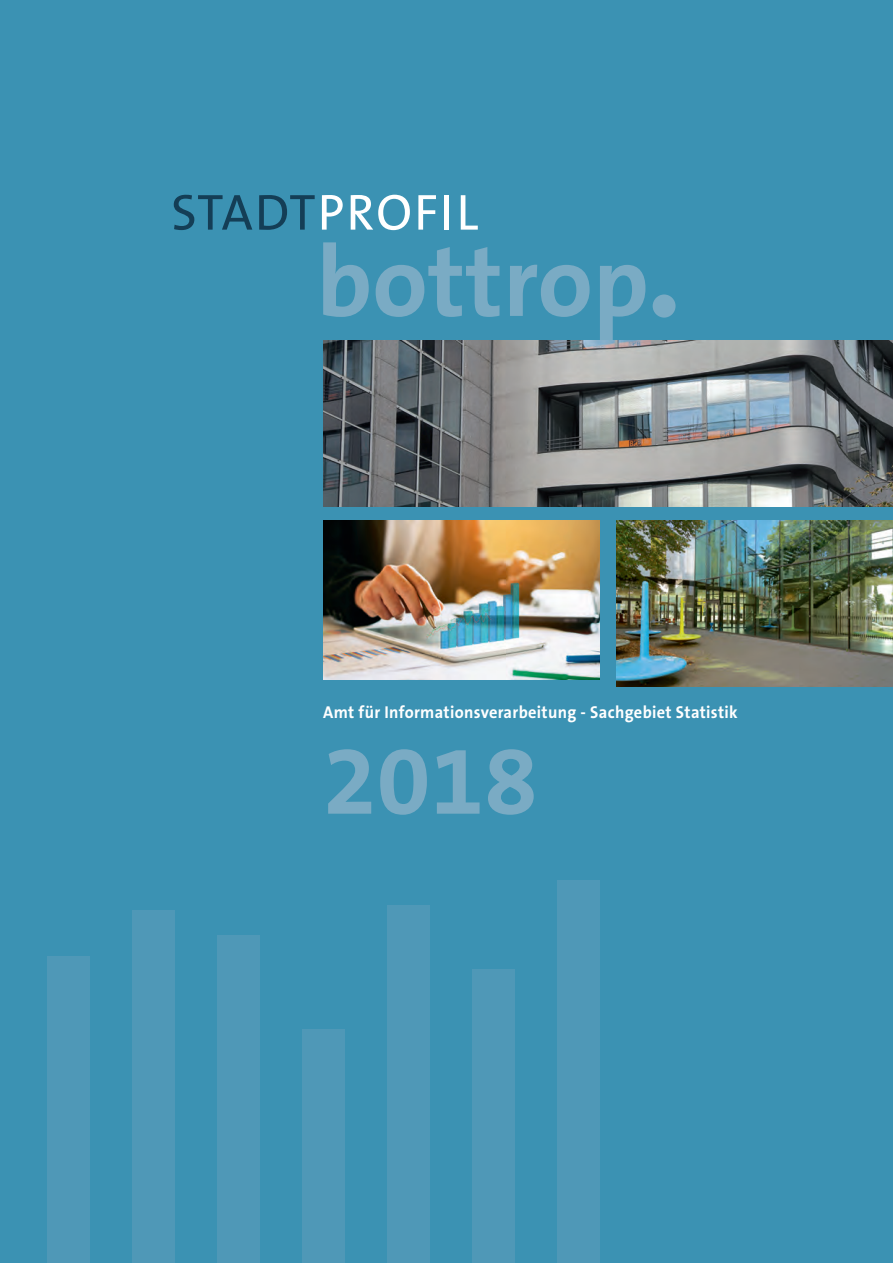
<style>
.page{position:relative;width:893px;height:1263px;background:#3b92b3}
.page>*{position:absolute;margin:0;border:0;box-sizing:border-box;transform-origin:0 0}
.t1{font:700 97.5px "The Sans B Plus W7";color:#7aabc4}
.t2{font:51px "The Sans B Plus W5 Plain";letter-spacing:.04em;color:#fff}
.t3{font:700 17.25px "The Sans B Plus W7";letter-spacing:.02em;color:#fff;scale:.95 1}
.s1{color:#143e56}
</style>
<div class="page">
<svg style="left:323px;top:242px;width:46px;height:75px"></svg>
<svg style="left:376px;top:247px;width:123px;height:70px"></svg>
<svg style="left:510px;top:265px;width:80px;height:52px"></svg>
<svg style="left:600px;top:265px;width:45px;height:75px"></svg>
<div style="left:653px;top:294px;width:23px;height:24px;background:#7aabc4;border-radius:50%"></div>
<img style="left:323px;top:340px;width:570px;height:166px">
<img style="left:323px;top:521px;width:277px;height:158px">
<img style="left:617px;top:521px;width:276px;height:166px">
<div style="left:47px;top:957px;width:42px;height:306px;background:#4f98b7"></div>
<div style="left:132px;top:910px;width:42px;height:353px;background:#4f98b7"></div>
<div style="left:217px;top:935px;width:42px;height:328px;background:#4f98b7"></div>
<div style="left:302px;top:1029px;width:42px;height:234px;background:#4f98b7"></div>
<div style="left:387px;top:906px;width:42px;height:357px;background:#4f98b7"></div>
<div style="left:472px;top:969px;width:42px;height:294px;background:#4f98b7"></div>
<div style="left:557px;top:880px;width:43px;height:383px;background:#4f98b7"></div>
<h2 class="t2" style="left:171px;top:180px;width:308px"><span class="s1">STADT</span>PROFIL</h2>
<p class="t3" style="left:323px;top:701px;width:438px">Amt für Informationsverarbeitung - Sachgebiet Statistik</p>
<h1 class="t1" style="left:323px;top:718px;width:216px">2018</h1>
</div>
